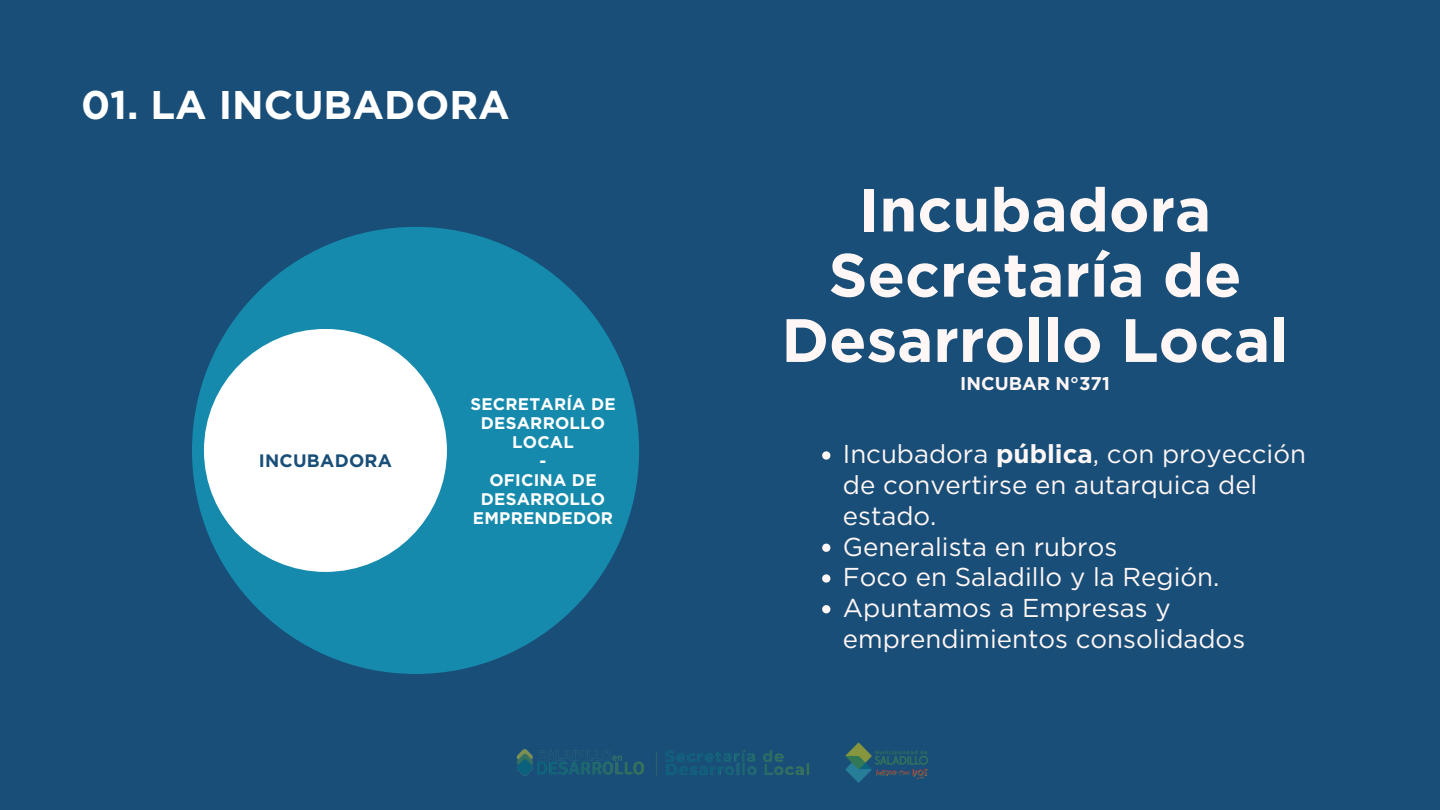
<style>
.page{position:relative;width:1440px;height:810px;background:#184e77}
.page>*{position:absolute;margin:0;border:0;box-sizing:border-box;transform-origin:0 0}
.t1{font:700 61.1px/65.2px "Gotham";color:#fff6f6;text-align:center}
.t2{font:700 40px "Gotham";color:#fff}
.t3{font:25.9px/30.8px "Gotham";color:#fff6f6}
.t4{font:700 18.5px "Gotham";color:#fff6f6}
.t5{font:700 18px "Gotham";letter-spacing:.015em;color:#184e77}
.t6{font:700 16.8px/18.9px "Gotham";letter-spacing:.015em;color:#fff;text-align:center}
.s1{font-weight:700}
</style>
<div class="page">
<img style="left:516px;top:749px;width:293px;height:27px">
<img style="left:845px;top:743px;width:83px;height:39px">
<div style="left:192px;top:227px;width:447px;height:447px;background:#168aad;border-radius:50%"></div>
<div style="left:204px;top:329px;width:243px;height:243px;background:#fff;border-radius:50%"></div>
<svg style="left:822px;top:451px;width:8px;height:9px"></svg>
<svg style="left:822px;top:544px;width:8px;height:8px"></svg>
<svg style="left:822px;top:574px;width:8px;height:9px"></svg>
<svg style="left:822px;top:605px;width:8px;height:8px"></svg>
<p class="t2" style="left:81px;top:81px;width:430px">01. LA INCUBADORA</p>
<p class="t5" style="left:259px;top:450px;width:135px">INCUBADORA</p>
<p class="t6" style="left:470px;top:395px;width:147px">SECRETARÍA DE<br>DESARROLLO<br>LOCAL</p>
<p class="t6" style="left:540px;top:451px;width:8px">-</p>
<p class="t6" style="left:473px;top:470px;width:142px">OFICINA DE<br>DESARROLLO<br>EMPRENDEDOR</p>
<p class="t1" style="left:829px;top:177px;width:415px">Incubadora<br>Secretaría de</p>
<p class="t1" style="left:781px;top:307px;width:509px">Desarrollo Local</p>
<p class="t4" style="left:960px;top:372px;width:151px">INCUBAR N°371</p>
<p class="t3" style="left:843px;top:439px;width:465px">Incubadora <span class="s1">pública</span>, con proyección de convertirse en autarquica del estado.</p>
<p class="t3" style="left:843px;top:531px;width:276px">Generalista en rubros</p>
<p class="t3" style="left:843px;top:562px;width:378px">Foco en Saladillo y la Región.</p>
<p class="t3" style="left:843px;top:592px;width:404px">Apuntamos a Empresas y emprendimientos consolidados</p>
</div>
